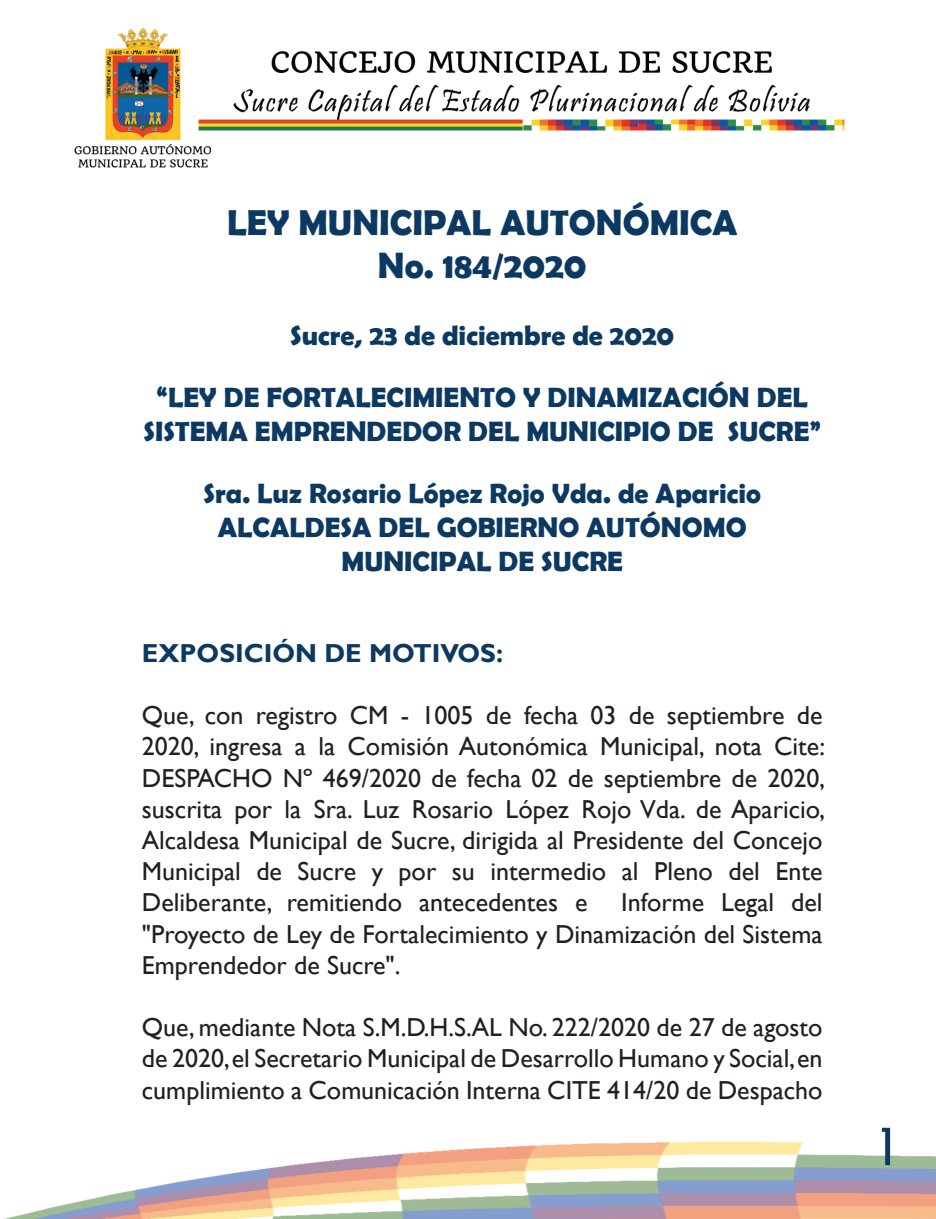
<style>
.page{position:relative;width:936px;height:1219px;background:#fff}
.page>*{position:absolute;margin:0;border:0;box-sizing:border-box;transform-origin:0 0}
.t1{font:condensed 60px "Tw Cen";color:#0c3962}
.t2{font:700 36px/43.2px "Berlin Sans FB Demi";color:#0c3962;text-align:center}
.t3{font:700 28px/33.6px "Berlin Sans FB Demi";color:#0c3962;text-align:center}
.t4{font:26px/31.2px "Gill Sans";color:#231f20;text-align:justify}
.t5{font:700 26px "Gill Sans";color:#0c3962}
</style>
<div class="page">
<img style="left:4px;top:28px;width:931px;height:1191px">
<h2 class="t2" style="left:227px;top:200px;width:512px">LEY MUNICIPAL AUTONÓMICA<br>No. 184/2020</h2>
<p class="t3" style="left:290px;top:318px;width:385px">Sucre, 23 de diciembre de 2020</p>
<p class="t3" style="left:143px;top:380px;width:679px">“LEY DE FORTALECIMIENTO Y DINAMIZACIÓN DEL<br>SISTEMA EMPRENDEDOR DEL MUNICIPIO DE SUCRE”</p>
<p class="t3" style="left:204px;top:476px;width:558px">Sra. Luz Rosario López Rojo Vda. de Aparicio<br>ALCALDESA DEL GOBIERNO AUTÓNOMO<br>MUNICIPAL DE SUCRE</p>
<p class="t5" style="left:142px;top:637px;width:362px">EXPOSICIÓN DE MOTIVOS:</p>
<p class="t4" style="left:142px;top:700px;width:684px">Que, con registro CM - 1005 de fecha 03 de septiembre de 2020, ingresa a la Comisión Autonómica Municipal, nota Cite:<br>DESPACHO Nº 469/2020 de fecha 02 de septiembre de 2020, suscrita por la Sra. Luz Rosario López Rojo Vda. de Aparicio, Alcaldesa Municipal de Sucre, dirigida al Presidente del Concejo Municipal de Sucre y por su intermedio al Pleno del Ente Deliberante, remitiendo antecedentes e</p>
<p class="t4" style="left:142px;top:887px;width:682px;text-indent:479px">Informe Legal del "Proyecto de Ley de Fortalecimiento y Dinamización del Sistema Emprendedor de Sucre".</p>
<p class="t4" style="left:142px;top:1012px;width:682px">Que, mediante Nota S.M.D.H.S.AL No. 222/2020 de 27 de agosto de 2020, el Secretario Municipal de Desarrollo Humano y Social, en cumplimiento a Comunicación Interna CITE 414/20 de Despacho</p>
<h1 class="t1" style="left:876px;top:1110px;width:23px">1</h1>
</div>
